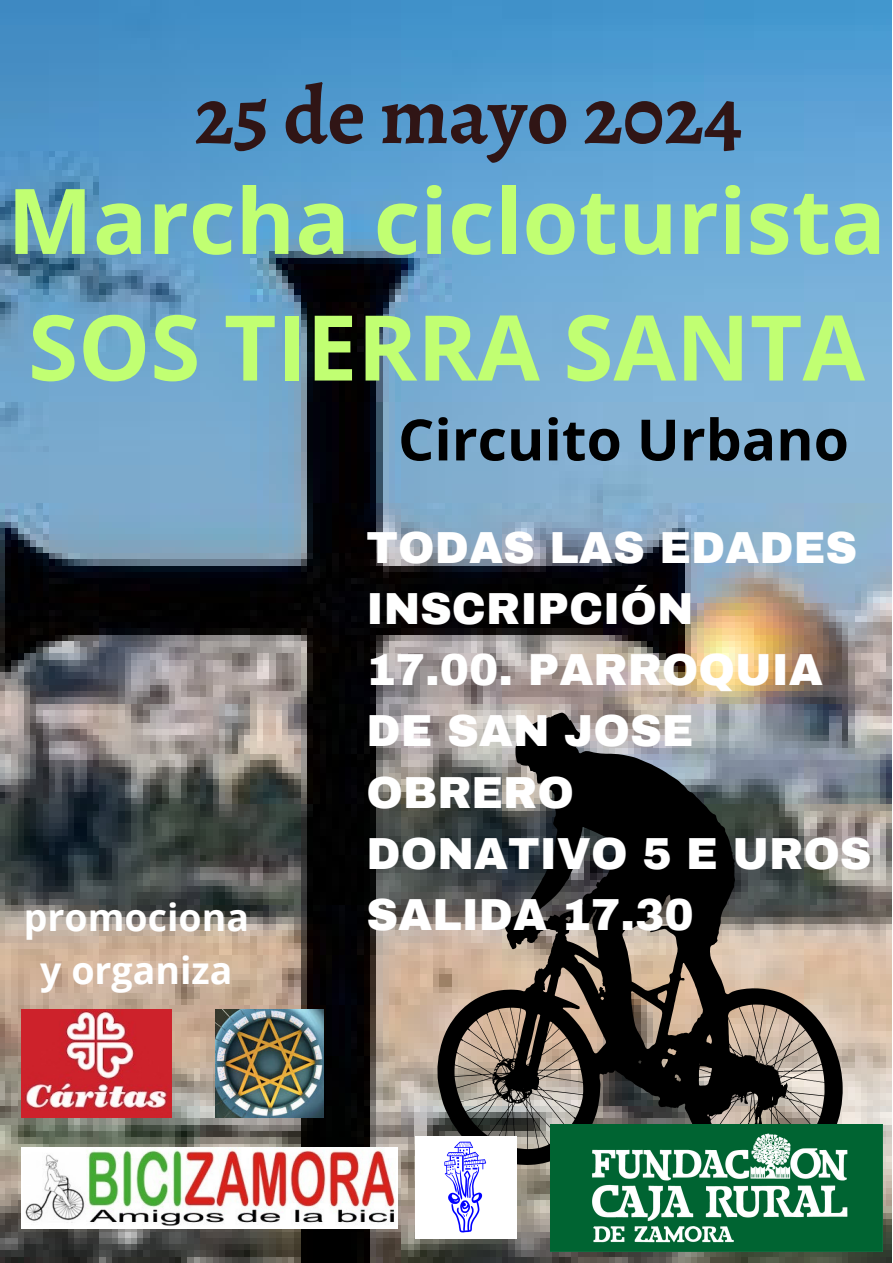
<style>
.page{position:relative;width:893px;height:1263px;background:#fff}
.page>*{position:absolute;margin:0;border:0;box-sizing:border-box;transform-origin:0 0}
.t1{font:700 90.75px/126.6px "Open Sans";color:#c1ff72}
.t2{font:700 82.12px "Alegreya";color:#301515}
.t3{font:700 57px "Open Sans";color:#000}
.t4{font:900 43.95px/61.1px "Archivo";color:#fff}
.t5{font:700 37.5px/52.3px "Open Sans";color:#fff;text-align:center}
</style>
<div class="page">
<img style="left:0;top:0;width:891px;height:1263px">
<svg style="left:436px;top:712px;width:407px;height:462px"></svg>
<img style="left:22px;top:1009px;width:150px;height:109px">
<img style="left:215px;top:1009px;width:108px;height:108px">
<img style="left:551px;top:1124px;width:332px;height:127px">
<img style="left:415px;top:1137px;width:102px;height:101px">
<img style="left:22px;top:1147px;width:376px;height:81px">
<p class="t2" style="left:194px;top:60px;width:549px">25 de mayo 2024</p>
<p class="t1" style="left:7px;top:155px;width:880px">Marcha cicloturista<br>SOS TIERRA SANTA</p>
<p class="t5" style="left:24px;top:890px;width:227px">promociona y organiza</p>
<p class="t3" style="left:398px;top:400px;width:452px">Circuito Urbano</p>
<p class="t4" style="left:366px;top:518px;width:506px">TODAS LAS EDADES<br>INSCRIPCIÓN<br>17.00. PARROQUIA<br>DE SAN JOSE<br>OBRERO<br>DONATIVO 5 E UROS<br>SALIDA 17.30</p>
</div>
